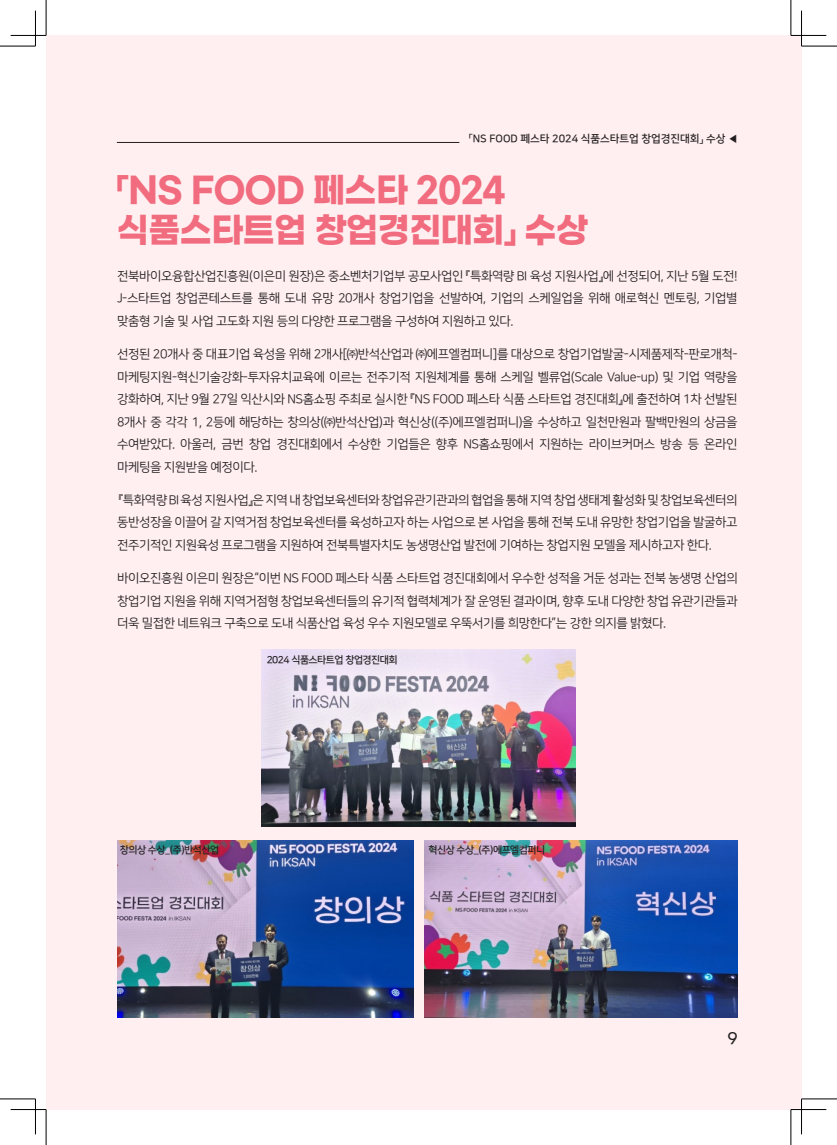
<style>
.page{position:relative;width:837px;height:1145px;background:#fff}
.page>*{position:absolute;margin:0;border:0;box-sizing:border-box;transform-origin:0 0}
.t1{font:700 35px "Gmarket Sans";letter-spacing:-.015em;color:#f16c7e;scale:.95 1}
.t2{font:500 15px "Gmarket Sans";color:#231f20}
.t3{font:12.5px/22.5px "Nanum Square R";letter-spacing:-.03em;color:#231f20;text-align:justify}
.t4{font:10.62px "Nanum Square B";color:#231f20}
.t5{font:10px "Nanum Square B";letter-spacing:-.045em;color:#231f20}
</style>
<div class="page">
<div style="left:46px;top:35px;width:755px;height:1074px;background:#ffeff1"></div>
<img style="left:117px;top:841px;width:296px;height:176px">
<img style="left:424px;top:841px;width:313px;height:176px">
<img style="left:261px;top:650px;width:314px;height:176px">
<hr style="left:117px;top:142px;width:342px;height:1px;background:#231f20">
<hr style="left:790px;top:1108px;width:36px;height:2px;background:#fff">
<hr style="left:800px;top:11px;width:2px;height:35px;background:#fff">
<hr style="left:800px;top:1098px;width:2px;height:36px;background:#fff">
<hr style="left:0;top:46px;width:35px;height:1px;background:#000">
<hr style="left:801px;top:46px;width:35px;height:1px;background:#000">
<hr style="left:0;top:1098px;width:35px;height:1px;background:#000">
<hr style="left:801px;top:1098px;width:35px;height:1px;background:#000">
<hr style="left:46px;top:0;width:1px;height:35px;background:#000">
<hr style="left:46px;top:1109px;width:1px;height:35px;background:#000">
<hr style="left:790px;top:0;width:1px;height:35px;background:#000">
<hr style="left:790px;top:1109px;width:1px;height:35px;background:#000">
<hr style="left:11px;top:35px;width:35px;height:1px;background:#000">
<hr style="left:790px;top:35px;width:36px;height:1px;background:#000">
<hr style="left:11px;top:1109px;width:35px;height:1px;background:#000">
<hr style="left:790px;top:1109px;width:36px;height:1px;background:#000">
<hr style="left:35px;top:11px;width:1px;height:35px;background:#000">
<hr style="left:35px;top:1098px;width:1px;height:36px;background:#000">
<hr style="left:801px;top:11px;width:1px;height:35px;background:#000">
<hr style="left:801px;top:1098px;width:1px;height:36px;background:#000">
<p class="t4" style="left:469px;top:133px;width:270px">「NS FOOD 페스타 2024 식품스타트업 창업경진대회」 수상 ◀</p>
<p class="t1" style="left:117px;top:171px;width:410px">「NS FOOD 페스타 2024</p>
<p class="t1" style="left:117px;top:211px;width:497px">식품스타트업 창업경진대회」 수상</p>
<p class="t3" style="left:117px;top:265px;width:622px">전북바이오융합산업진흥원(이은미 원장)은 중소벤처기업부 공모사업인 『특화역량 BI 육성 지원사업』에 선정되어, 지난 5월 도전!<br>J-스타트업 창업콘테스트를 통해 도내 유망 20개사 창업기업을 선발하여, 기업의 스케일업을 위해 애로혁신 멘토링, 기업별 맞춤형 기술 및 사업 고도화 지원 등의 다양한 프로그램을 구성하여 지원하고 있다.</p>
<p class="t3" style="left:117px;top:343px;width:622px">선정된 20개사 중 대표기업 육성을 위해 2개사[㈜반석산업과 ㈜에프엘컴퍼니]를 대상으로 창업기업발굴-시제품제작-판로개척-마케팅지원-혁신기술강화-투자유치교육에 이르는 전주기적 지원체계를 통해 스케일 벨류업(Scale Value-up) 및 기업 역량을 강화하여, 지난 9월 27일 익산시와 NS홈쇼핑 주최로 실시한 『NS FOOD 페스타 식품 스타트업 경진대회』에 출전하여 1차 선발된 8개사 중 각각 1, 2등에 해당하는 창의상(㈜반석산업)과 혁신상((주)에프엘컴퍼니)을 수상하고 일천만원과 팔백만원의 상금을 수여받았다. 아울러, 금번 창업 경진대회에서 수상한 기업들은 향후 NS홈쇼핑에서 지원하는 라이브커머스 방송 등 온라인 마케팅을 지원받을 예정이다.</p>
<p class="t3" style="left:117px;top:489px;width:622px">『특화역량 BI 육성 지원사업』은 지역 내 창업보육센터와 창업유관기관과의 협업을 통해 지역 창업 생태계 활성화 및 창업보육센터의 동반성장을 이끌어 갈 지역거점 창업보육센터를 육성하고자 하는 사업으로 본 사업을 통해 전북 도내 유망한 창업기업을 발굴하고 전주기적인 지원육성 프로그램을 지원하여 전북특별자치도 농생명산업 발전에 기여하는 창업지원 모델을 제시하고자 한다.</p>
<p class="t3" style="left:117px;top:567px;width:622px">바이오진흥원 이은미 원장은“이번 NS FOOD 페스타 식품 스타트업 경진대회에서 우수한 성적을 거둔 성과는 전북 농생명 산업의 창업기업 지원을 위해 지역거점형 창업보육센터들의 유기적 협력체계가 잘 운영된 결과이며, 향후 도내 다양한 창업 유관기관들과 더욱 밀접한 네트워크 구축으로 도내 식품산업 육성 우수 지원모델로 우뚝서기를 희망한다”는 강한 의지를 밝혔다.</p>
<p class="t5" style="left:266px;top:654px;width:132px">2024 식품스타트업 창업경진대회</p>
<p class="t5" style="left:120px;top:844px;width:101px">창의상 수상_(주)반석산업</p>
<p class="t5" style="left:428px;top:844px;width:118px">혁신상 수상_(주)에프엘컴퍼니</p>
<p class="t2" style="left:727px;top:1030px;width:11px">9</p>
</div>
